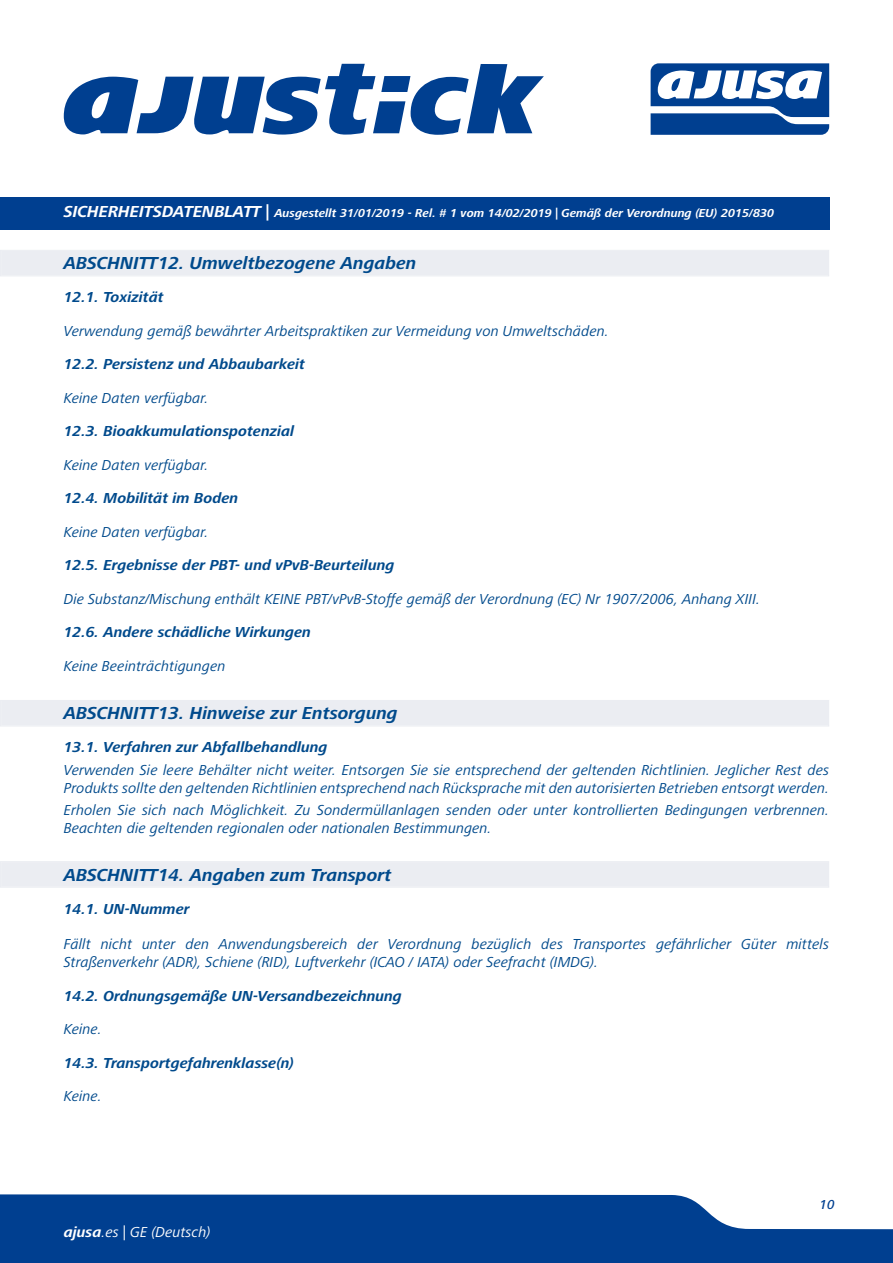
<style>
.page{position:relative;width:893px;height:1263px;background:#fff}
.page>*{position:absolute;margin:0;border:0;box-sizing:border-box;transform-origin:0 0}
.t1{font:italic 700 18px "Frutiger Next LT";color:#004a8c}
.t2{font:italic 15px/18px "Frutiger Next LT";color:#004a8c}
.t3{font:italic 700 15px "Frutiger Next LT";color:#004a8c}
.t4{font:italic 15px "Frutiger Next LT";color:#fff}
.t5{font:italic 500 13.5px "Frutiger Next LT";color:#003f90}
.t6{font:italic 700 12px "Frutiger Next LT";color:#fff}
.s1{font-size:16.5px}
.s2{font-weight:700}
</style>
<div class="page">
<svg style="left:0;top:1194px;width:893px;height:69px;background:#1c549c"></svg>
<svg style="left:64px;top:64px;width:480px;height:71px"></svg>
<div style="left:0;top:197px;width:829px;height:33px;background:#003f90"></div>
<svg style="left:651px;top:63px;width:178px;height:72px"></svg>
<div style="left:0;top:250px;width:829px;height:26px;background:#ebedf2"></div>
<div style="left:0;top:700px;width:829px;height:26px;background:#ebedf2"></div>
<div style="left:0;top:861px;width:829px;height:27px;background:#ebedf2"></div>
<p class="t6" style="left:64px;top:206px;width:712px"><span class="s1">SICHERHEITSDATENBLATT |</span> Ausgestellt 31/01/2019 - Rel. # 1 vom 14/02/2019 | Gemäß der Verordnung (EU) 2015/830</p>
<p class="t1" style="left:64px;top:253px;width:354px">ABSCHNITT12. Umweltbezogene Angaben</p>
<p class="t3" style="left:64px;top:289px;width:101px">12.1. Toxizität</p>
<p class="t2" style="left:64px;top:322px;width:547px">Verwendung gemäß bewährter Arbeitspraktiken zur Vermeidung von Umweltschäden.</p>
<p class="t3" style="left:64px;top:356px;width:243px">12.2. Persistenz und Abbaubarkeit</p>
<p class="t2" style="left:64px;top:389px;width:146px">Keine Daten verfügbar.</p>
<p class="t3" style="left:64px;top:423px;width:232px">12.3. Bioakkumulationspotenzial</p>
<p class="t2" style="left:64px;top:456px;width:146px">Keine Daten verfügbar.</p>
<p class="t3" style="left:64px;top:490px;width:176px">12.4. Mobilität im Boden</p>
<p class="t2" style="left:64px;top:523px;width:146px">Keine Daten verfügbar.</p>
<p class="t3" style="left:64px;top:557px;width:332px">12.5. Ergebnisse der PBT- und vPvB-Beurteilung</p>
<p class="t2" style="left:64px;top:590px;width:698px">Die Substanz/Mischung enthält KEINE PBT/vPvB-Stoffe gemäß der Verordnung (EC) Nr 1907/2006, Anhang XIII.</p>
<p class="t3" style="left:64px;top:624px;width:249px">12.6. Andere schädliche Wirkungen</p>
<p class="t2" style="left:64px;top:657px;width:163px">Keine Beeinträchtigungen</p>
<p class="t1" style="left:64px;top:703px;width:335px">ABSCHNITT13. Hinweise zur Entsorgung</p>
<p class="t3" style="left:64px;top:739px;width:265px">13.1. Verfahren zur Abfallbehandlung</p>
<p class="t2" style="left:64px;top:760px;width:767px">Verwenden Sie leere Behälter nicht weiter. Entsorgen Sie sie entsprechend der geltenden Richtlinien. Jeglicher Rest des<br>Produkts sollte den geltenden Richtlinien entsprechend nach Rücksprache mit den autorisierten Betrieben entsorgt werden.</p>
<p class="t2" style="left:64px;top:801px;width:767px">Erholen Sie sich nach Möglichkeit. Zu Sondermüllanlagen senden oder unter kontrollierten Bedingungen verbrennen.<br>Beachten die geltenden regionalen oder nationalen Bestimmungen.</p>
<p class="t1" style="left:64px;top:864px;width:329px">ABSCHNITT14. Angaben zum Transport</p>
<p class="t3" style="left:64px;top:901px;width:127px">14.1. UN-Nummer</p>
<p class="t2" style="left:64px;top:935px;width:767px">Fällt nicht unter den Anwendungsbereich der Verordnung bezüglich des Transportes gefährlicher Güter mittels<br>Straßenverkehr (ADR), Schiene (RID), Luftverkehr (ICAO / IATA) oder Seefracht (IMDG).</p>
<p class="t3" style="left:64px;top:987px;width:340px">14.2. Ordnungsgemäße UN-Versandbezeichnung</p>
<p class="t2" style="left:64px;top:1020px;width:40px">Keine.</p>
<p class="t3" style="left:64px;top:1054px;width:232px">14.3. Transportgefahrenklasse(n)</p>
<p class="t2" style="left:64px;top:1087px;width:40px">Keine.</p>
<p class="t4" style="left:64px;top:1223px;width:148px"><span class="s2">ajusa</span>.es | GE (Deutsch)</p>
<p class="t5" style="left:820px;top:1197px;width:17px">10</p>
</div>
